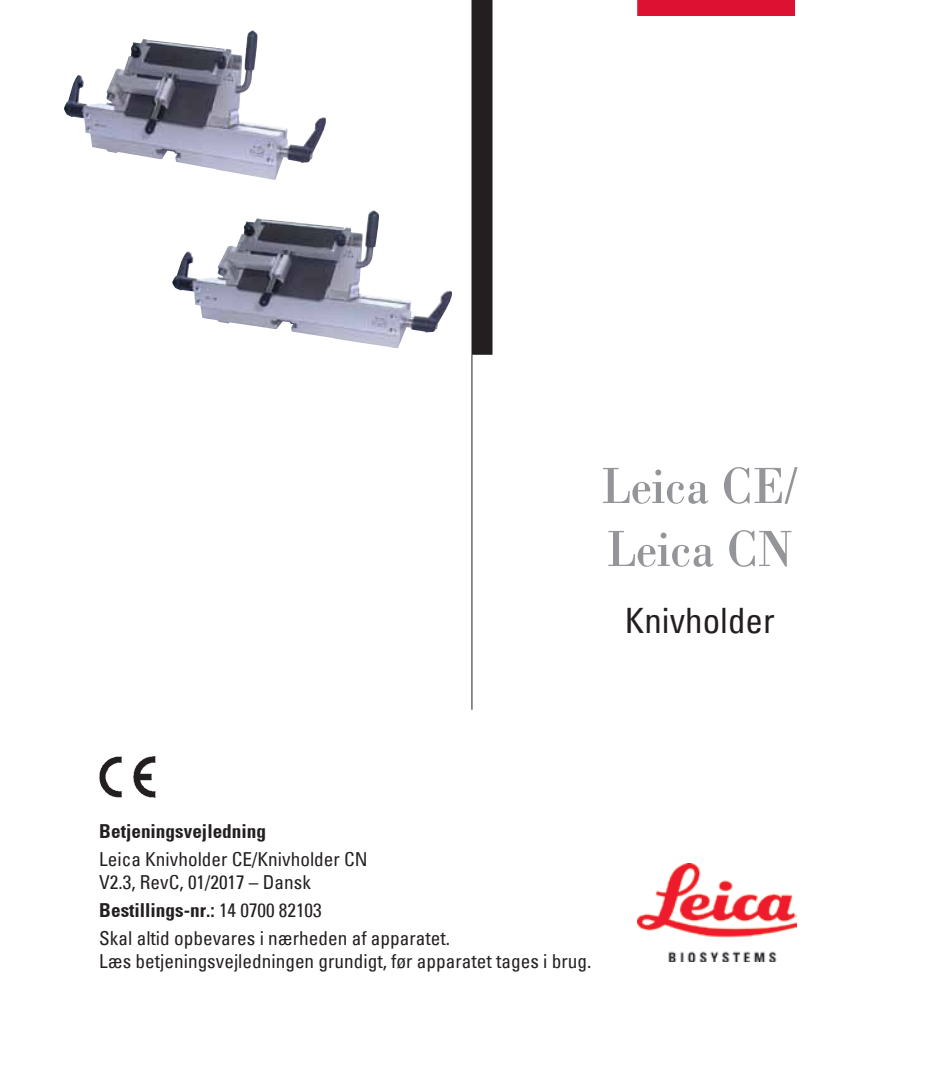
<style>
.page{position:relative;width:943px;height:1067px;background:#fff}
.page>*{position:absolute;margin:0;border:0;box-sizing:border-box;transform-origin:0 0}
.Zz_Titelblatt_Name{font:52.5px/63px "Leicana";color:#939598}
.Fließtext_2sp{font:condensed 35px "Univers";color:#231f20}
.Fließtext_2sp-2{font:condensed 19.25px "Univers";color:#231f20}
.Fließtext_2sp_1{font:700 condensed 19.25px "Univers";color:#231f20}
.Fließtext_2sp_1-2{font:condensed 19.25px "Univers";color:#231f20}
.ZÜ_2sp_1{font:700 condensed 19.25px "Univers";color:#231f20}
.s1{font-weight:400}
</style>
<div class="page">
<img style="left:64px;top:30px;width:262px;height:150px">
<div style="left:471px;top:0;width:21px;height:355px;background:#231f20"></div>
<hr style="left:471px;top:355px;width:1px;height:354px;background:#231f20">
<div style="left:637px;top:0;width:158px;height:16px;background:#dd1131"></div>
<img style="left:637px;top:863px;width:159px;height:98px">
<img style="left:172px;top:210px;width:280px;height:138px">
<img style="left:99px;top:756px;width:56px;height:41px">
<p class="Zz_Titelblatt_Name" style="left:602px;top:453px;width:197px">Leica CE/<br>Leica CN</p>
<p class="Fließtext_2sp" style="left:625px;top:598px;width:151px">Knivholder</p>
<p class="ZÜ_2sp_1" style="left:99px;top:819px;width:168px">Betjeningsvejledning</p>
<p class="Fließtext_2sp-2" style="left:99px;top:847px;width:270px">Leica Knivholder CE/Knivholder CN</p>
<p class="Fließtext_2sp_1-2" style="left:99px;top:870px;width:213px">V2.3, RevC, 01/2017 – Dansk</p>
<p class="Fließtext_2sp_1" style="left:99px;top:898px;width:224px">Bestillings-nr.: <span class="s1">14 0700 82103</span></p>
<p class="Fließtext_2sp-2" style="left:99px;top:926px;width:352px">Skal altid opbevares i nærheden af apparatet.</p>
<p class="Fließtext_2sp-2" style="left:99px;top:949px;width:493px">Læs betjeningsvejledningen grundigt, før apparatet tages i brug.</p>
</div>
